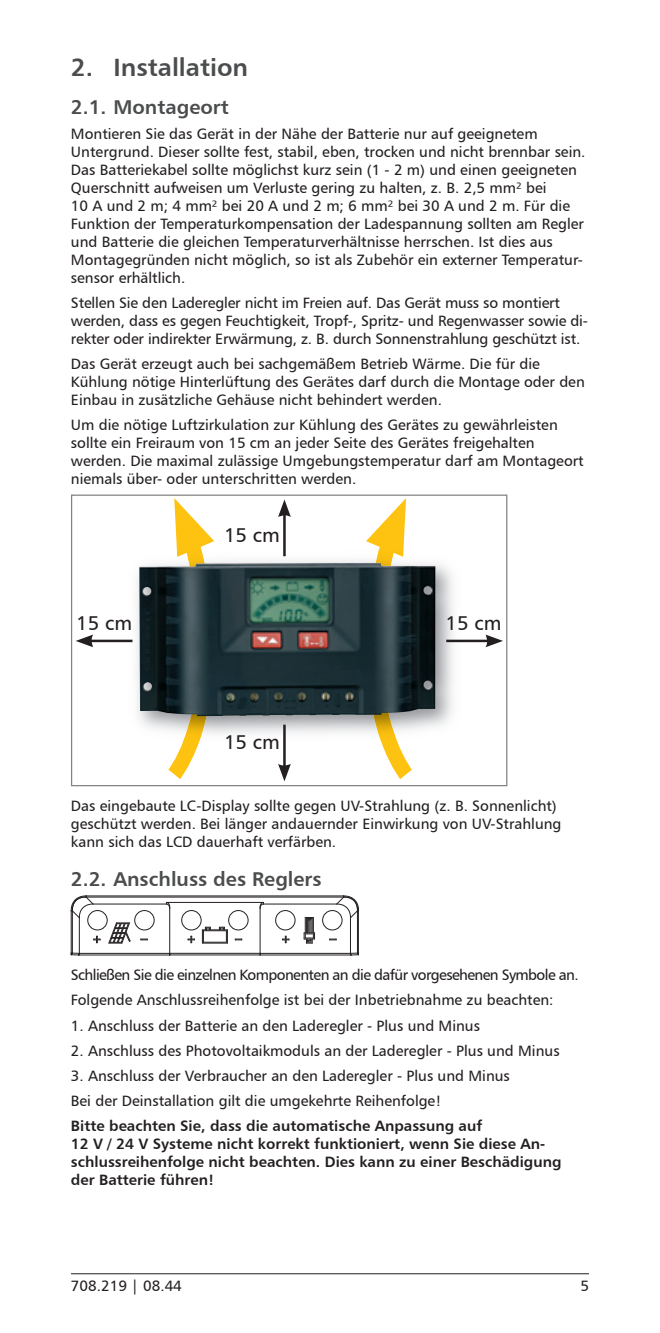
<style>
.page{position:relative;width:660px;height:1333px;background:#fff}
.page>*{position:absolute;margin:0;border:0;box-sizing:border-box;transform-origin:0 0}
.t1{font:25px "Humanist 777 BT Bold B";color:#4b4c4d}
.t2{font:20px "Humanist 777 BT Bold B";color:#4b4c4d}
.t3{font:20px "Humanist 777 BT Roman B";color:#231f20}
.t4{font:15px/18px "Humanist 777 BT Roman B";color:#231f20}
.t5{font:15px/18px "Humanist 777 BT Bold B";color:#231f20}
.t6{font:15px/25px "Humanist 777 BT Roman B";letter-spacing:-.04em;color:#231f20}
</style>
<div class="page">
<hr style="left:71px;top:1273px;width:517px;height:1px;background:#231f20">
<svg style="left:366px;top:498px;width:45px;height:281px"></svg>
<svg style="left:168px;top:498px;width:46px;height:281px"></svg>
<img style="left:128px;top:551px;width:333px;height:191px">
<img style="left:367px;top:551px;width:30px;height:191px">
<img style="left:389px;top:551px;width:14px;height:5px">
<img style="left:183px;top:551px;width:30px;height:191px">
<img style="left:177px;top:551px;width:14px;height:5px">
<img style="left:139px;top:562px;width:296px;height:154px">
<hr style="left:283px;top:513px;width:2px;height:43px;background:#231f20">
<svg style="left:278px;top:499px;width:12px;height:18px"></svg>
<hr style="left:283px;top:724px;width:2px;height:43px;background:#231f20">
<svg style="left:278px;top:763px;width:12px;height:18px"></svg>
<div style="left:71px;top:494px;width:436px;height:292px;border:1px solid #808285"></div>
<hr style="left:89px;top:639px;width:43px;height:3px;background:#231f20">
<svg style="left:76px;top:634px;width:17px;height:13px"></svg>
<hr style="left:446px;top:639px;width:43px;height:3px;background:#231f20">
<svg style="left:485px;top:634px;width:17px;height:13px"></svg>
<hr style="left:166px;top:902px;width:97px;height:1px;background:#231f20">
<hr style="left:169px;top:952px;width:91px;height:1px;background:#231f20">
<hr style="left:169px;top:954px;width:91px;height:1px;background:#231f20">
<hr style="left:86px;top:895px;width:257px;height:1px;background:#231f20">
<hr style="left:86px;top:896px;width:257px;height:1px;background:#231f20">
<div style="left:134px;top:910px;width:20px;height:20px;border:1px solid #231f20;border-radius:50%"></div>
<hr style="left:79px;top:954px;width:90px;height:1px;background:#231f20">
<hr style="left:93px;top:903px;width:73px;height:1px;background:#231f20">
<hr style="left:79px;top:952px;width:90px;height:1px;background:#231f20">
<div style="left:87px;top:910px;width:20px;height:20px;border:1px solid #231f20;border-radius:50%"></div>
<hr style="left:71px;top:910px;width:1px;height:43px;background:#231f20">
<hr style="left:72px;top:910px;width:1px;height:43px;background:#231f20">
<svg style="left:71px;top:952px;width:9px;height:3px"></svg>
<hr style="left:79px;top:917px;width:1px;height:36px;background:#231f20">
<svg style="left:71px;top:895px;width:23px;height:23px"></svg>
<svg style="left:93px;top:935px;width:8px;height:8px"></svg>
<svg style="left:108px;top:922px;width:23px;height:21px"></svg>
<svg style="left:140px;top:938px;width:8px;height:2px"></svg>
<hr style="left:169px;top:907px;width:1px;height:46px;background:#231f20">
<svg style="left:166px;top:901px;width:4px;height:8px"></svg>
<div style="left:181px;top:910px;width:20px;height:20px;border:1px solid #231f20;border-radius:50%"></div>
<svg style="left:187px;top:935px;width:8px;height:8px"></svg>
<div style="left:275px;top:910px;width:20px;height:20px;border:1px solid #231f20;border-radius:50%"></div>
<hr style="left:260px;top:952px;width:90px;height:1px;background:#231f20">
<hr style="left:263px;top:903px;width:73px;height:1px;background:#231f20">
<hr style="left:260px;top:954px;width:91px;height:1px;background:#231f20">
<div style="left:228px;top:910px;width:20px;height:20px;border:1px solid #231f20;border-radius:50%"></div>
<svg style="left:202px;top:926px;width:26px;height:17px"></svg>
<svg style="left:235px;top:938px;width:7px;height:2px"></svg>
<hr style="left:259px;top:907px;width:1px;height:46px;background:#231f20">
<svg style="left:259px;top:901px;width:5px;height:8px"></svg>
<div style="left:322px;top:910px;width:20px;height:20px;border:1px solid #231f20;border-radius:50%"></div>
<svg style="left:282px;top:935px;width:7px;height:8px"></svg>
<svg style="left:303px;top:917px;width:12px;height:26px"></svg>
<svg style="left:329px;top:938px;width:7px;height:2px"></svg>
<hr style="left:358px;top:910px;width:1px;height:43px;background:#231f20">
<hr style="left:357px;top:910px;width:1px;height:43px;background:#231f20">
<hr style="left:350px;top:917px;width:1px;height:36px;background:#231f20">
<svg style="left:349px;top:952px;width:10px;height:3px"></svg>
<svg style="left:336px;top:895px;width:22px;height:23px"></svg>
<h1 class="t1" style="left:71px;top:51px;width:178px">2. Installation</h1>
<h2 class="t2" style="left:71px;top:94px;width:159px">2.1. Montageort</h2>
<p class="t4" style="left:71px;top:124px;width:515px">Montieren Sie das Gerät in der Nähe der Batterie nur auf geeignetem Untergrund. Dieser sollte fest, stabil, eben, trocken und nicht brennbar sein.<br>Das Batteriekabel sollte möglichst kurz sein (1 - 2 m) und einen geeigneten Querschnitt aufweisen um Verluste gering zu halten, z. B. 2,5 mm² bei<br>10 A und 2 m; 4 mm² bei 20 A und 2 m; 6 mm² bei 30 A und 2 m. Für die Funktion der Temperaturkompensation der Ladespannung sollten am Regler und Batterie die gleichen Temperaturverhältnisse herrschen. Ist dies aus Montagegründen nicht möglich, so ist als Zubehör ein externer Temperatur&shy;sensor erhältlich.</p>
<p class="t4" style="left:71px;top:294px;width:518px">Stellen Sie den Laderegler nicht im Freien auf. Das Gerät muss so montiert werden, dass es gegen Feuchtigkeit, Tropf-, Spritz- und Regenwasser sowie di&shy;rekter oder indirekter Erwärmung, z. B. durch Sonnenstrahlung geschützt ist.</p>
<p class="t4" style="left:71px;top:355px;width:515px">Das Gerät erzeugt auch bei sachgemäßem Betrieb Wärme. Die für die<br>Kühlung nötige Hinterlüftung des Gerätes darf durch die Montage oder den<br>Einbau in zusätzliche Gehäuse nicht behindert werden.</p>
<p class="t4" style="left:71px;top:416px;width:514px">Um die nötige Luftzirkulation zur Kühlung des Gerätes zu gewährleisten sollte ein Freiraum von 15 cm an jeder Seite des Gerätes freigehalten werden. Die maximal zulässige Umgebungstemperatur darf am Montageort niemals über- oder unterschritten werden.</p>
<h2 class="t3" style="left:224px;top:522px;width:57px">15 cm</h2>
<h2 class="t3" style="left:76px;top:610px;width:57px">15 cm</h2>
<h2 class="t3" style="left:445px;top:610px;width:57px">15 cm</h2>
<h2 class="t3" style="left:224px;top:729px;width:57px">15 cm</h2>
<p class="t4" style="left:71px;top:796px;width:491px">Das eingebaute LC-Display sollte gegen UV-Strahlung (z. B. Sonnenlicht) geschützt werden. Bei länger andauernder Einwirkung von UV-Strahlung kann sich das LCD dauerhaft verfärben.</p>
<h2 class="t2" style="left:71px;top:866px;width:252px">2.2. Anschluss des Reglers</h2>
<p class="t6" style="left:71px;top:962px;width:508px">Schließen Sie die einzelnen Komponenten an die dafür vorgesehenen Symbole an.<br>Folgende Anschlussreihenfolge ist bei der Inbetriebnahme zu beachten:</p>
<p class="t4" style="left:71px;top:1015px;width:410px">1. Anschluss der Batterie an den Laderegler - Plus und Minus</p>
<p class="t4" style="left:71px;top:1041px;width:489px">2. Anschluss des Photovoltaikmoduls an der Laderegler - Plus und Minus</p>
<p class="t4" style="left:71px;top:1062px;width:440px;line-height:25px">3. Anschluss der Verbraucher an den Laderegler - Plus und Minus<br>Bei der Deinstallation gilt die umgekehrte Reihenfolge!</p>
<p class="t5" style="left:71px;top:1116px;width:491px">Bitte beachten Sie, dass die automatische Anpassung auf<br>12 V / 24 V Systeme nicht korrekt funktioniert, wenn Sie diese An&shy;schlussreihenfolge nicht beachten. Dies kann zu einer Beschädigung der Batterie führen!</p>
<p class="t4" style="left:71px;top:1276px;width:112px">708.219 | 08.44</p>
<p class="t4" style="left:580px;top:1276px;width:10px">5</p>
</div>
